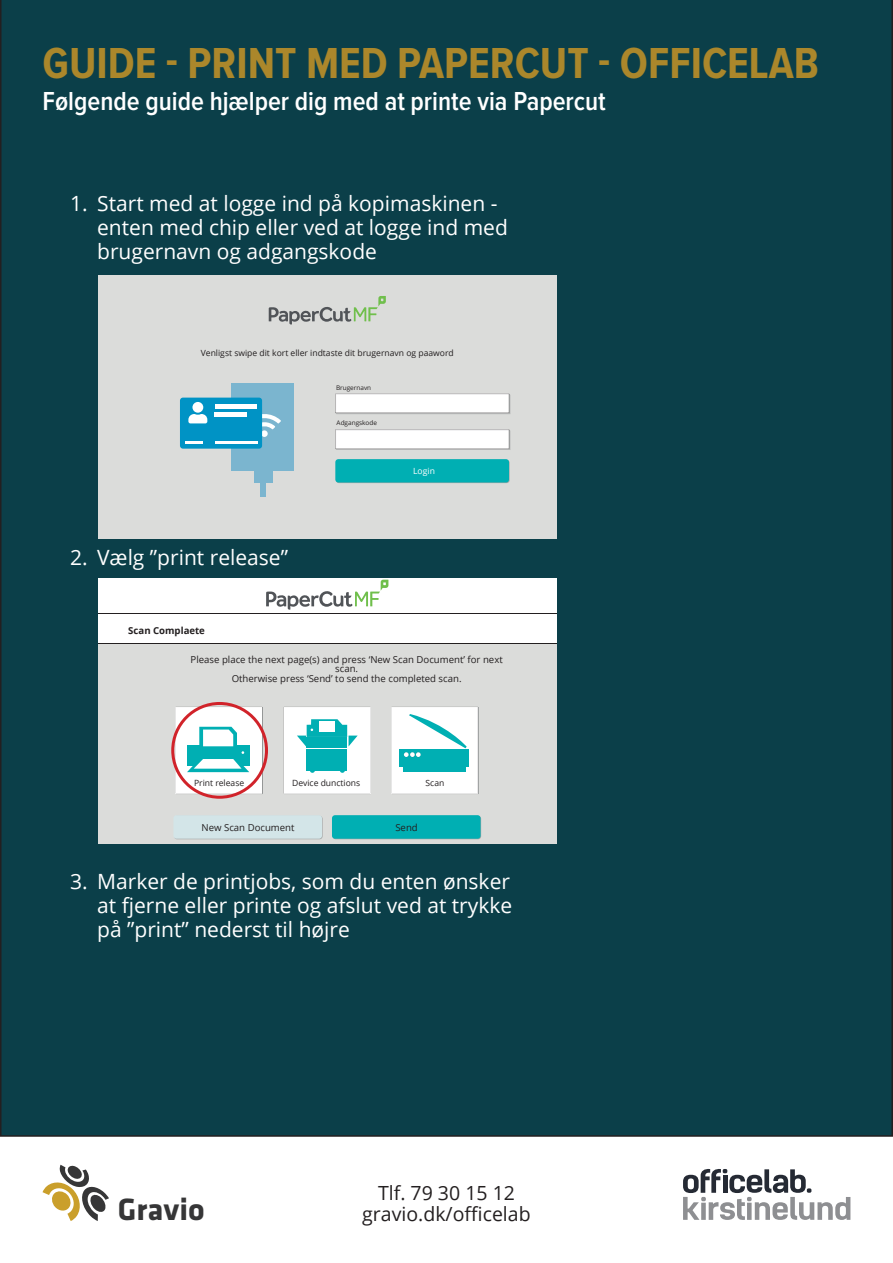
<style>
.page{position:relative;width:893px;height:1263px;background:#fff}
.page>*{position:absolute;margin:0;border:0;box-sizing:border-box;transform-origin:0 0}
.Rubrik{font:700 45px "Proxima Nova Cond";color:#ab872b}
.t1{font:700 31.95px "Klavika";color:#363637}
.Rubrik-2{font:600 27px "Proxima Nova Cond";color:#fff}
.t2{font:21px/24px "Open Sans";color:#fff}
.t3{font:19.5px "Open Sans";color:#231f20}
.t4{font:9.6px/9.6px "Open Sans";color:#231f20;text-align:center}
.t5{font:700 9.6px "Open Sans";color:#231f20}
.t6{font:8.55px "Open Sans";color:#231f20}
.t7{font:8.55px "Open Sans";color:#fff}
.t8{font:6.45px "Open Sans";color:#231f20}
</style>
<div class="page">
<div style="left:0;top:0;width:893px;height:1137px;background:#0b3f49"></div>
<svg style="left:683px;top:1169px;width:167px;height:51px"></svg>
<svg style="left:43px;top:1165px;width:66px;height:56px"></svg>
<div style="left:98px;top:275px;width:459px;height:264px;background:#dbdcda"></div>
<div style="left:232px;top:383px;width:62px;height:88px;background:#7bb5cf"></div>
<div style="left:254px;top:469px;width:18px;height:14px;background:#7bb5cf"></div>
<div style="left:260px;top:479px;width:6px;height:18px;background:#7bb5cf"></div>
<svg style="left:269px;top:296px;width:117px;height:29px"></svg>
<div style="left:336px;top:460px;width:174px;height:23px;background:#7fa7a8;border-radius:3px"></div>
<div style="left:335px;top:459px;width:174px;height:23px;background:#00afb3;border-radius:3px"></div>
<svg style="left:335px;top:394px;width:175px;height:20px"></svg>
<svg style="left:335px;top:429px;width:175px;height:21px"></svg>
<svg style="left:262px;top:412px;width:19px;height:25px"></svg>
<div style="left:180px;top:398px;width:82px;height:51px;background:#0093c5;border-radius:3px"></div>
<svg style="left:188px;top:402px;width:19px;height:21px"></svg>
<hr style="left:215px;top:404px;width:41px;height:4px;background:#fff">
<hr style="left:215px;top:412px;width:32px;height:4px;background:#fff">
<hr style="left:215px;top:442px;width:42px;height:2px;background:#fff">
<svg style="left:186px;top:442px;width:17px;height:2px"></svg>
<div style="left:98px;top:578px;width:459px;height:266px;background:#dbdcda"></div>
<div style="left:98px;top:578px;width:459px;height:65px;background:#fff"></div>
<hr style="left:98px;top:614px;width:459px;height:1px;background:#231f20">
<hr style="left:98px;top:643px;width:459px;height:1px;background:#231f20">
<div style="left:332px;top:815px;width:149px;height:24px;background:#00afb3;border-radius:3px"></div>
<div style="left:173px;top:815px;width:149px;height:24px;background:#d3e5e8;border-radius:3px"></div>
<svg style="left:266px;top:580px;width:122px;height:30px"></svg>
<svg style="left:392px;top:707px;width:86px;height:87px"></svg>
<svg style="left:176px;top:707px;width:87px;height:87px"></svg>
<svg style="left:284px;top:707px;width:87px;height:87px"></svg>
<div style="left:319px;top:722px;width:16px;height:10px;background:#fff"></div>
<div style="left:171px;top:702px;width:97px;height:97px;border:3px solid #d1232a;border-radius:50%"></div>
<p class="Rubrik" style="left:43px;top:43px;width:778px">GUIDE - PRINT MED PAPERCUT - OFFICELAB</p>
<p class="Rubrik-2" style="left:43px;top:89px;width:565px">Følgende guide hjælper dig med at printe via Papercut</p>
<p class="t2" style="left:97px;top:190px;width:412px;text-indent:-27px">1. Start med at logge ind på kopimaskinen - enten med chip eller ved at logge ind med brugernavn og adgangskode</p>
<p class="t6" style="left:201px;top:347px;width:254px">Venligst swipe dit kort eller indtaste dit brugernavn og paaword</p>
<p class="t2" style="left:70px;top:545px;width:219px">2. Vælg ”print release”</p>
<p class="t5" style="left:128px;top:623px;width:78px">Scan Complaete</p>
<p class="t8" style="left:336px;top:383px;width:37px">Brugernavn</p>
<p class="t8" style="left:337px;top:418px;width:42px">Adgangskode</p>
<p class="t7" style="left:413px;top:465px;width:23px">Login</p>
<p class="t4" style="left:191px;top:654px;width:314px">Please place the next page(s) and press ‘New Scan Document’ for next scan.<br>Otherwise press ‘Send’ to send the completed scan.</p>
<p class="t6" style="left:194px;top:777px;width:52px">Print release</p>
<p class="t6" style="left:292px;top:777px;width:70px">Device dunctions</p>
<p class="t6" style="left:426px;top:777px;width:20px">Scan</p>
<p class="t4" style="left:201px;top:822px;width:95px">New Scan Document</p>
<p class="t4" style="left:395px;top:822px;width:24px">Send</p>
<p class="t2" style="left:97px;top:868px;width:417px;text-align:justify;text-indent:-27px">3. Marker de printjobs, som du enten ønsker at fjerne eller printe og afslut ved at trykke på ”print” nederst til højre</p>
<p class="t1" style="left:118px;top:1192px;width:88px">Gravio</p>
<p class="t3" style="left:378px;top:1179px;width:139px">Tlf. 79 30 15 12</p>
<p class="t3" style="left:362px;top:1200px;width:170px">gravio.dk/officelab</p>
</div>
